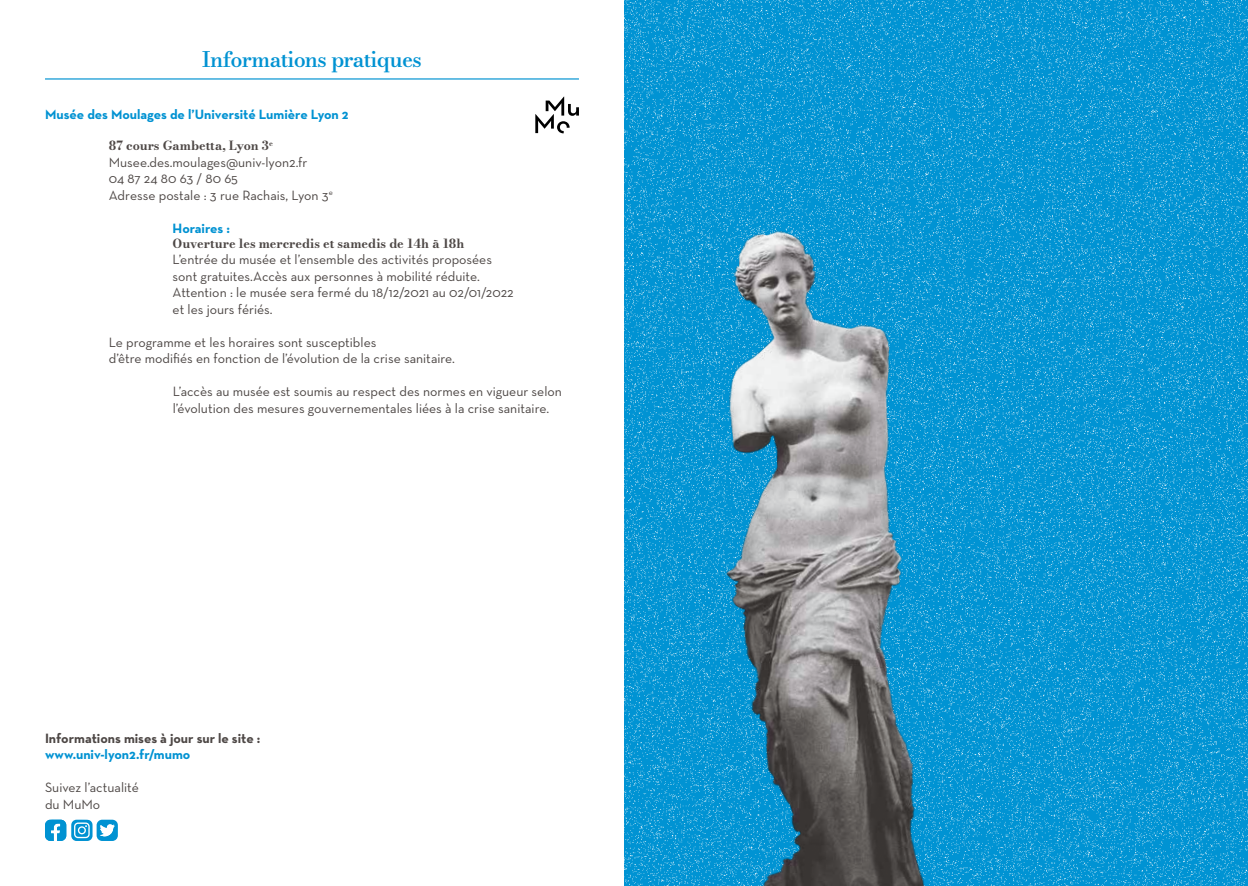
<style>
.page{position:relative;width:1248px;height:886px;background:#fff}
.page>*{position:absolute;margin:0;border:0;box-sizing:border-box;transform-origin:0 0}
.t1{font:21.25px "Bodoni 06 Medium";letter-spacing:-.04em;color:#0092d2}
.t2{font:13.75px/16.5px "Neutra Text";color:#4d4745}
.t3{font:700 13.75px "Neutra Text";color:#0092d2}
.t4{font:700 13.75px "Neutra Text";color:#4d4745}
.t5{font:12.5px "Bodoni 06 Bold";color:#4d4745}
</style>
<div class="page">
<hr style="left:45px;top:78px;width:534px;height:2px;background:#0092d2">
<svg style="left:535px;top:97px;width:44px;height:36px"></svg>
<svg style="left:45px;top:820px;width:73px;height:21px"></svg>
<img style="left:624px;top:0;width:623px;height:886px">
<img style="left:681px;top:214px;width:293px;height:672px">
<h1 class="t1" style="left:202px;top:46px;width:222px">Informations pratiques</h1>
<p class="t3" style="left:45px;top:105px;width:305px">Musée des Moulages de l’Université Lumière Lyon 2</p>
<p class="t5" style="left:109px;top:138px;width:166px">87 cours Gambetta, Lyon 3<sup>e</sup></p>
<p class="t2" style="left:109px;top:153px;width:225px">Musee.des.moulages@univ-lyon2.fr<br>04 87 24 80 63 / 80 65<br>Adresse postale : 3 rue Rachais, Lyon 3<sup>e</sup></p>
<p class="t3" style="left:173px;top:219px;width:59px">Horaires :</p>
<p class="t5" style="left:173px;top:235px;width:293px">Ouverture les mercredis et samedis de 14h à 18h</p>
<p class="t2" style="left:173px;top:251px;width:342px">L’entrée du musée et l’ensemble des activités proposées sont gratuites.Accès aux personnes à mobilité réduite.<br>Attention : le musée sera fermé du 18/12/2021 au 02/01/2022 et les jours fériés.</p>
<p class="t2" style="left:109px;top:333px;width:348px">Le programme et les horaires sont susceptibles<br>d’être modifiés en fonction de l’évolution de la crise sanitaire.</p>
<p class="t2" style="left:173px;top:383px;width:391px">L’accès au musée est soumis au respect des normes en vigueur selon l’évolution des mesures gouvernementales liées à la crise sanitaire.</p>
<p class="t4" style="left:45px;top:729px;width:217px">Informations mises à jour sur le site :</p>
<p class="t3" style="left:45px;top:746px;width:147px">www.univ-lyon2.fr/mumo</p>
<p class="t2" style="left:45px;top:779px;width:95px">Suivez l’actualité du MuMo</p>
</div>
